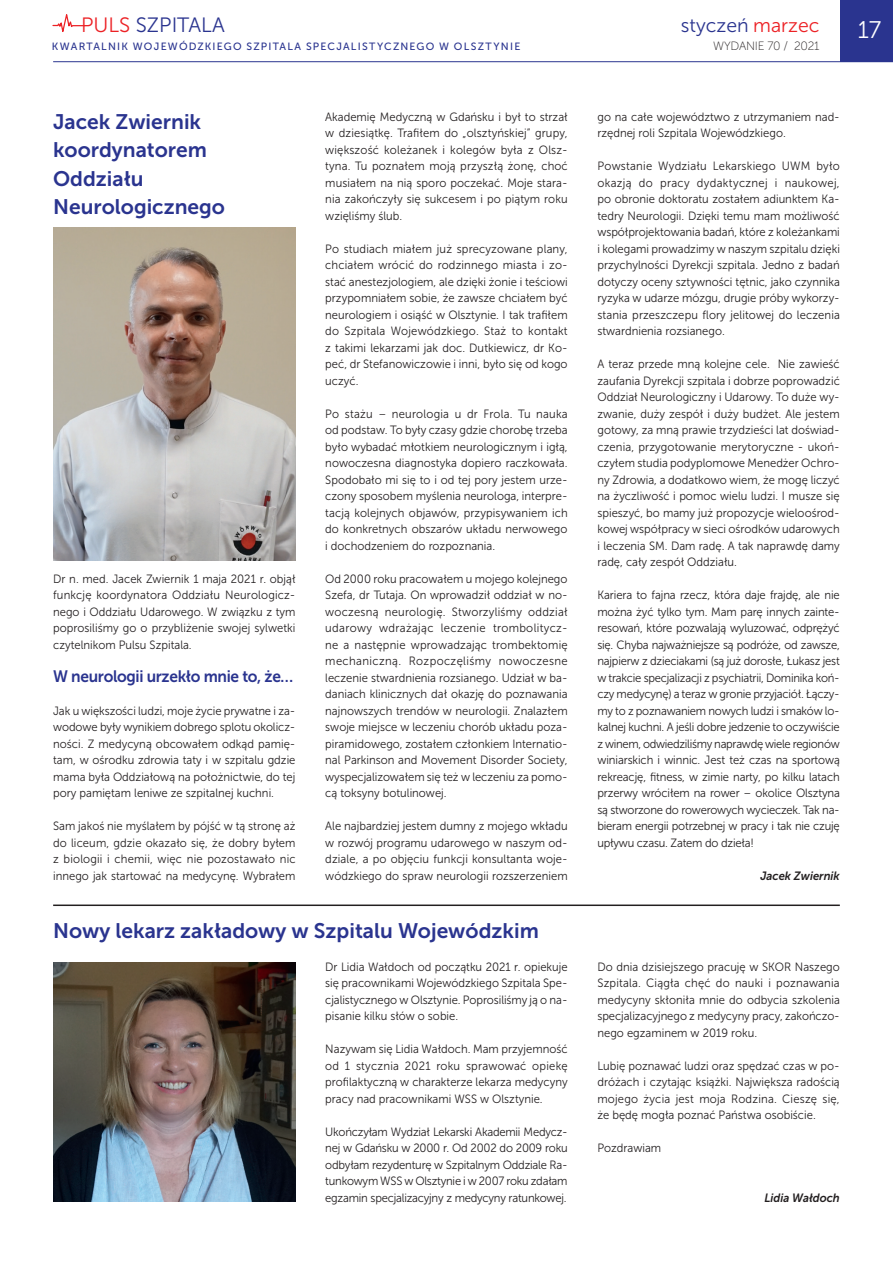
<style>
.page{position:relative;width:893px;height:1263px;background:#fff}
.page>*{position:absolute;margin:0;border:0;box-sizing:border-box;transform-origin:0 0}
.t1{font:24px "Museo Sans 300";color:#fff}
.t2{font:21px/28.5px "Museo Sans 700";color:#2a348f}
.t3{font:20.7px "Museo Sans 300";color:#2a348f}
.t4{font:19.5px "Museo Sans 300";color:#2a348f}
.t5{font:16.5px "Museo Sans 700";letter-spacing:-.02em;color:#2a348f;scale:.94 1}
.t6{font:12px/16.5px "Museo Sans 300";color:#231f20;text-align:justify;scale:.94 1}
.t7{font:italic 12px "Museo Sans 700";color:#231f20;scale:.94 1}
.t8{font:12px "Museo Sans 100";letter-spacing:-.02em;color:#231f20}
.t9{font:10.5px "Museo Sans 500";letter-spacing:.115em;color:#2a348f}
.s1{color:#ec2125}
</style>
<div class="page">
<div style="left:840px;top:0;width:53px;height:62px;background:#2a348f"></div>
<hr style="left:53px;top:61px;width:840px;height:1px;background:#2a348f">
<svg style="left:52px;top:14px;width:33px;height:18px"></svg>
<img style="left:53px;top:962px;width:243px;height:239px">
<img style="left:53px;top:228px;width:243px;height:332px">
<hr style="left:53px;top:904px;width:787px;height:2px;background:#231f20">
<h3 class="t3" style="left:81px;top:14px;width:145px"><span class="s1">PULS</span> SZPITALA</h3>
<h1 class="t1" style="left:858px;top:16px;width:25px">17</h1>
<p class="t9" style="left:52px;top:41px;width:470px">KWARTALNIK WOJEWÓDZKIEGO SZPITALA SPECJALISTYCZNEGO W OLSZTYNIE</p>
<h3 class="t4" style="left:681px;top:14px;width:140px">styczeń <span class="s1">marzec</span></h3>
<p class="t8" style="left:713px;top:39px;width:108px">WYDANIE 70 / 2021</p>
<h2 class="t2" style="left:53px;top:107px;width:173px">Jacek Zwiernik koordynatorem<br>Oddziału<br>Neurologicznego</h2>
<p class="t6" style="left:53px;top:570px;width:259px">Dr n. med. Jacek Zwiernik 1 maja 2021 r. objął funkcję koordynatora Oddziału Neurologicz&shy;nego i Oddziału Udarowego. W związku z tym poprosiliśmy go o przybliżenie swojej sylwetki czytelnikom Pulsu Szpitala.</p>
<h3 class="t5" style="left:53px;top:667px;width:257px">W neurologii urzekło mnie to, że…</h3>
<p class="t6" style="left:53px;top:702px;width:259px">Jak u większości ludzi, moje życie prywatne i za&shy;wodowe były wynikiem dobrego splotu okolicz&shy;ności. Z medycyną obcowałem odkąd pamię&shy;tam, w ośrodku zdrowia taty i w szpitalu gdzie mama była Oddziałową na położnictwie, do tej pory pamiętam leniwe ze szpitalnej kuchni.</p>
<p class="t6" style="left:53px;top:818px;width:259px">Sam jakoś nie myślałem by pójść w tą stronę aż do liceum, gdzie okazało się, że dobry byłem z biologii i chemii, więc nie pozostawało nic innego jak startować na medycynę. Wybrałem</p>
<p class="t6" style="left:325px;top:108px;width:259px">Akademię Medyczną w Gdańsku i był to strzał w dziesiątkę. Trafiłem do „olsztyńskiej” grupy, większość koleżanek i kolegów była z Olsz&shy;tyna. Tu poznałem moją przyszłą żonę, choć musiałem na nią sporo poczekać. Moje stara&shy;nia zakończyły się sukcesem i po piątym roku wzięliśmy ślub.</p>
<p class="t6" style="left:325px;top:240px;width:259px">Po studiach miałem już sprecyzowane plany, chciałem wrócić do rodzinnego miasta i zo&shy;stać anestezjologiem, ale dzięki żonie i teściowi przypomniałem sobie, że zawsze chciałem być neurologiem i osiąść w Olsztynie. I tak trafiłem do Szpitala Wojewódzkiego. Staż to kontakt z takimi lekarzami jak doc. Dutkiewicz, dr Ko&shy;peć, dr Stefanowiczowie i inni, było się od kogo uczyć.</p>
<p class="t6" style="left:325px;top:405px;width:259px">Po stażu – neurologia u dr Frola. Tu nauka od podstaw. To były czasy gdzie chorobę trzeba było wybadać młotkiem neurologicznym i igłą, nowoczesna diagnostyka dopiero raczkowała.<br>Spodobało mi się to i od tej pory jestem urze&shy;czony sposobem myślenia neurologa, interpre&shy;tacją kolejnych objawów, przypisywaniem ich do konkretnych obszarów układu nerwowego i dochodzeniem do rozpoznania.</p>
<p class="t6" style="left:325px;top:570px;width:259px">Od 2000 roku pracowałem u mojego kolejnego Szefa, dr Tutaja. On wprowadził oddział w no&shy;woczesną neurologię. Stworzyliśmy oddział udarowy wdrażając leczenie trombolitycz&shy;ne a następnie wprowadzając trombektomię mechaniczną. Rozpoczęliśmy nowoczesne leczenie stwardnienia rozsianego. Udział w ba&shy;daniach klinicznych dał okazję do poznawania najnowszych trendów w neurologii. Znalazłem swoje miejsce w leczeniu chorób układu poza&shy;piramidowego, zostałem członkiem Internatio&shy;nal Parkinson and Movement Disorder Society, wyspecjalizowałem się też w leczeniu za pomo&shy;cą toksyny botulinowej.</p>
<p class="t6" style="left:325px;top:818px;width:259px">Ale najbardziej jestem dumny z mojego wkładu w rozwój programu udarowego w naszym od&shy;dziale, a po objęciu funkcji konsultanta woje&shy;wódzkiego do spraw neurologii rozszerzeniem</p>
<h2 class="t2" style="left:53px;top:916px;width:487px">Nowy lekarz zakładowy w Szpitalu Wojewódzkim</h2>
<p class="t6" style="left:325px;top:958px;width:259px">Dr Lidia Wałdoch od początku 2021 r. opiekuje się pracownikami Wojewódzkiego Szpitala Spe&shy;cjalistycznego w Olsztynie. Poprosiliśmy ją o na&shy;pisanie kilku słów o sobie.</p>
<p class="t6" style="left:325px;top:1041px;width:259px">Nazywam się Lidia Wałdoch. Mam przyjemność od 1 stycznia 2021 roku sprawować opiekę profilaktyczną w charakterze lekarza medycyny pracy nad pracownikami WSS w Olsztynie.</p>
<p class="t6" style="left:325px;top:1123px;width:259px">Ukończyłam Wydział Lekarski Akademii Medycz&shy;nej w Gdańsku w 2000 r. Od 2002 do 2009 roku odbyłam rezydenturę w Szpitalnym Oddziale Ra&shy;tunkowym WSS w Olsztynie i w 2007 roku zdałam egzamin specjalizacyjny z medycyny ratunkowej.</p>
<p class="t6" style="left:597px;top:108px;width:259px">go na całe województwo z utrzymaniem nad&shy;rzędnej roli Szpitala Wojewódzkiego.</p>
<p class="t6" style="left:597px;top:158px;width:260px">Powstanie Wydziału Lekarskiego UWM było okazją do pracy dydaktycznej i naukowej, po obronie doktoratu zostałem adiunktem Ka&shy;tedry Neurologii. Dzięki temu mam możliwość współprojektowania badań, które z koleżankami i kolegami prowadzimy w naszym szpitalu dzięki przychylności Dyrekcji szpitala. Jedno z badań dotyczy oceny sztywności tętnic, jako czynnika ryzyka w udarze mózgu, drugie próby wykorzy&shy;stania przeszczepu flory jelitowej do leczenia stwardnienia rozsianego.</p>
<p class="t6" style="left:597px;top:356px;width:259px">A teraz przede mną kolejne cele. Nie zawieść zaufania Dyrekcji szpitala i dobrze poprowadzić Oddział Neurologiczny i Udarowy. To duże wy&shy;zwanie, duży zespół i duży budżet. Ale jestem gotowy, za mną prawie trzydzieści lat doświad&shy;czenia, przygotowanie merytoryczne - ukoń&shy;czyłem studia podyplomowe Menedżer Ochro&shy;ny Zdrowia, a dodatkowo wiem, że mogę liczyć na życzliwość i pomoc wielu ludzi. I musze się spieszyć, bo mamy już propozycje wieloośrod&shy;kowej współpracy w sieci ośrodków udarowych i leczenia SM. Dam radę. A tak naprawdę damy radę, cały zespół Oddziału.</p>
<p class="t6" style="left:597px;top:587px;width:259px">Kariera to fajna rzecz, która daje frajdę, ale nie można żyć tylko tym. Mam parę innych zainte&shy;resowań, które pozwalają wyluzować, odprężyć się. Chyba najważniejsze są podróże, od zawsze, najpierw z dzieciakami (są już dorosłe, Łukasz jest w trakcie specjalizacji z psychiatrii, Dominika koń&shy;czy medycynę) a teraz w gronie przyjaciół. Łączy&shy;my to z poznawaniem nowych ludzi i smaków lo&shy;kalnej kuchni. A jeśli dobre jedzenie to oczywiście z winem, odwiedziliśmy naprawdę wiele regionów winiarskich i winnic. Jest też czas na sportową rekreację, fitness, w zimie narty, po kilku latach przerwy wróciłem na rower – okolice Olsztyna są stworzone do rowerowych wycieczek. Tak na&shy;bieram energii potrzebnej w pracy i tak nie czuję upływu czasu. Zatem do dzieła!</p>
<p class="t7" style="left:760px;top:869px;width:86px">Jacek Zwiernik</p>
<p class="t6" style="left:597px;top:958px;width:259px">Do dnia dzisiejszego pracuję w SKOR Naszego Szpitala. Ciągła chęć do nauki i poznawania medycyny skłoniła mnie do odbycia szkolenia specjalizacyjnego z medycyny pracy, zakończo&shy;nego egzaminem w 2019 roku.</p>
<p class="t6" style="left:597px;top:1057px;width:259px">Lubię poznawać ludzi oraz spędzać czas w po&shy;dróżach i czytając książki. Największa radością mojego życia jest moja Rodzina. Cieszę się, że będę mogła poznać Państwa osobiście.</p>
<p class="t6" style="left:597px;top:1140px;width:69px">Pozdrawiam</p>
<p class="t7" style="left:764px;top:1191px;width:82px">Lidia Wałdoch</p>
</div>
